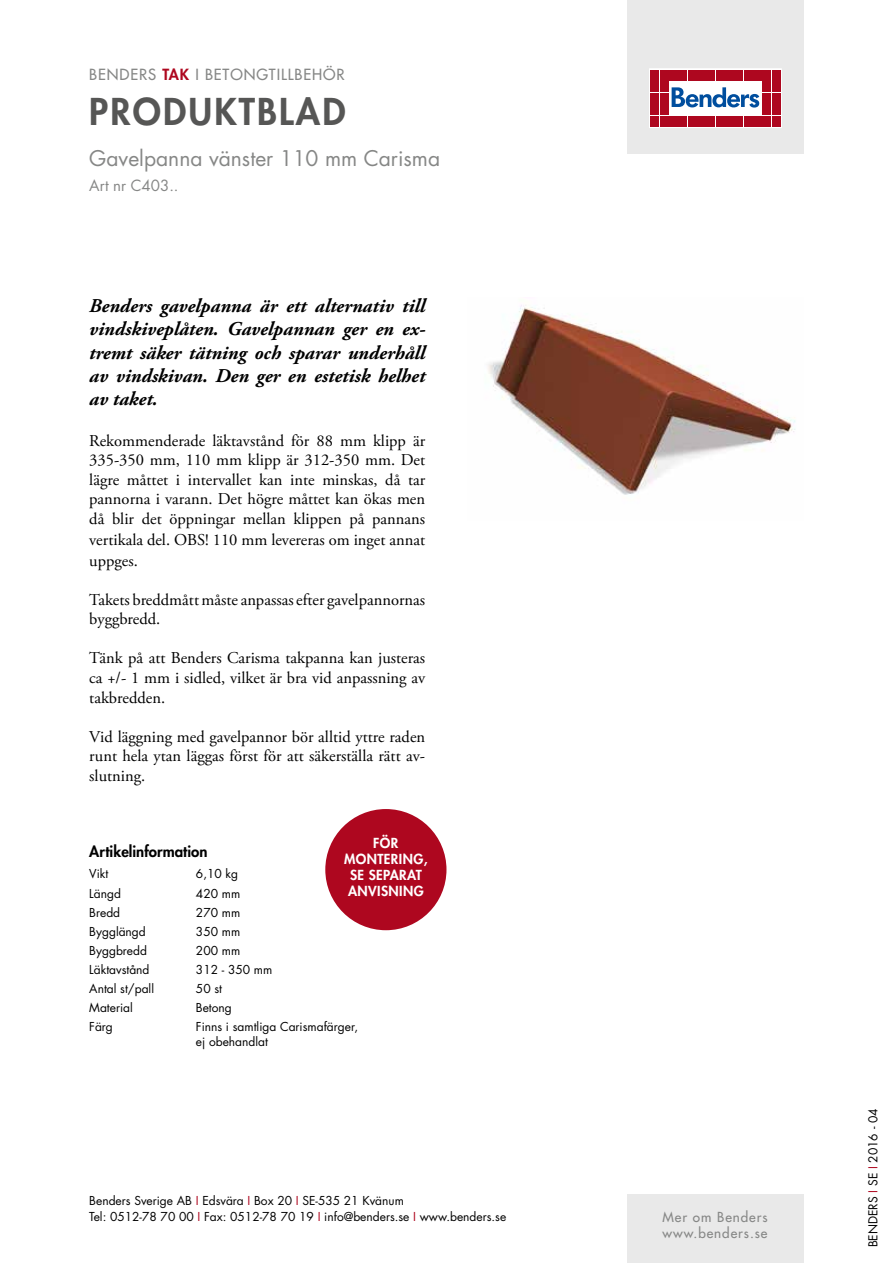
<style>
.page{position:relative;width:893px;height:1263px;background:#fff}
.page>*{position:absolute;margin:0;border:0;box-sizing:border-box;transform-origin:0 0}
.t1{font:800 36px "Futura Std";letter-spacing:.06em;color:#565655}
.t2{font:21px "Futura Std";color:#868786}
.t3{font:italic 700 19.5px/23.4px "Adobe Garamond Pro";color:#000;text-align:justify}
.t4{font:16.5px/19.5px "Adobe Garamond Pro";color:#000;text-align:justify}
.t5{font:500 15px "Futura Std";letter-spacing:.06em;color:#868786}
.t6{font:800 15px "Futura Std";color:#000}
.t7{font:15px "Futura Std";color:#868786}
.t8{font:800 13.5px/16.2px "Futura Std";letter-spacing:.03em;color:#fff;text-align:center}
.t9{font:500 13.5px/16.2px "Futura Std";letter-spacing:.07em;color:#868786}
.t10{font:12px/16.5px "Futura Std";color:#000}
.s1{font-weight:800;color:#ae071f}
.s2{color:#ae071f}
</style>
<div class="page">
<div style="left:627px;top:0;width:177px;height:153px;background:#e9e9e9"></div>
<svg style="left:649px;top:69px;width:132px;height:59px;fill:#fff"></svg>
<div style="left:651px;top:70px;width:8px;height:10px;background:#ae071f"></div>
<div style="left:660px;top:70px;width:8px;height:10px;background:#ae071f"></div>
<div style="left:651px;top:81px;width:8px;height:11px;background:#ae071f"></div>
<div style="left:660px;top:81px;width:8px;height:11px;background:#ae071f"></div>
<div style="left:651px;top:93px;width:8px;height:10px;background:#ae071f"></div>
<div style="left:660px;top:93px;width:8px;height:10px;background:#ae071f"></div>
<div style="left:651px;top:104px;width:8px;height:11px;background:#ae071f"></div>
<div style="left:660px;top:104px;width:8px;height:11px;background:#ae071f"></div>
<div style="left:651px;top:116px;width:8px;height:10px;background:#ae071f"></div>
<div style="left:660px;top:116px;width:8px;height:10px;background:#ae071f"></div>
<div style="left:669px;top:70px;width:8px;height:10px;background:#ae071f"></div>
<div style="left:679px;top:70px;width:8px;height:10px;background:#ae071f"></div>
<div style="left:688px;top:70px;width:8px;height:10px;background:#ae071f"></div>
<div style="left:697px;top:70px;width:9px;height:10px;background:#ae071f"></div>
<div style="left:707px;top:70px;width:8px;height:10px;background:#ae071f"></div>
<div style="left:716px;top:70px;width:8px;height:10px;background:#ae071f"></div>
<div style="left:725px;top:70px;width:9px;height:10px;background:#ae071f"></div>
<div style="left:735px;top:70px;width:8px;height:10px;background:#ae071f"></div>
<div style="left:744px;top:70px;width:8px;height:10px;background:#ae071f"></div>
<div style="left:753px;top:70px;width:9px;height:10px;background:#ae071f"></div>
<div style="left:669px;top:116px;width:8px;height:10px;background:#ae071f"></div>
<div style="left:679px;top:116px;width:8px;height:10px;background:#ae071f"></div>
<div style="left:688px;top:116px;width:8px;height:10px;background:#ae071f"></div>
<div style="left:697px;top:116px;width:9px;height:10px;background:#ae071f"></div>
<div style="left:707px;top:116px;width:8px;height:10px;background:#ae071f"></div>
<div style="left:716px;top:116px;width:8px;height:10px;background:#ae071f"></div>
<div style="left:725px;top:116px;width:9px;height:10px;background:#ae071f"></div>
<div style="left:735px;top:116px;width:8px;height:10px;background:#ae071f"></div>
<div style="left:744px;top:116px;width:8px;height:10px;background:#ae071f"></div>
<div style="left:753px;top:116px;width:9px;height:10px;background:#ae071f"></div>
<div style="left:763px;top:70px;width:8px;height:10px;background:#ae071f"></div>
<div style="left:772px;top:70px;width:8px;height:10px;background:#ae071f"></div>
<div style="left:763px;top:81px;width:8px;height:11px;background:#ae071f"></div>
<div style="left:772px;top:81px;width:8px;height:11px;background:#ae071f"></div>
<div style="left:763px;top:93px;width:8px;height:10px;background:#ae071f"></div>
<div style="left:772px;top:93px;width:8px;height:10px;background:#ae071f"></div>
<div style="left:763px;top:104px;width:8px;height:11px;background:#ae071f"></div>
<div style="left:772px;top:104px;width:8px;height:11px;background:#ae071f"></div>
<div style="left:763px;top:116px;width:8px;height:10px;background:#ae071f"></div>
<div style="left:772px;top:116px;width:8px;height:10px;background:#ae071f"></div>
<svg style="left:672px;top:87px;width:87px;height:21px"></svg>
<div style="left:627px;top:1195px;width:177px;height:68px;background:#e9e9e9"></div>
<div style="left:325px;top:809px;width:121px;height:121px;background:#ae071f;border-radius:50%"></div>
<img style="left:488px;top:305px;width:308px;height:190px">
<p class="t5" style="left:89px;top:65px;width:257px">BENDERS <span class="s1">TAK</span> I BETONGTILLBEHÖR</p>
<h1 class="t1" style="left:89px;top:89px;width:258px">PRODUKTBLAD</h1>
<p class="t2" style="left:89px;top:145px;width:352px">Gavelpanna vänster 110 mm Carisma</p>
<p class="t7" style="left:89px;top:176px;width:91px">Art nr C403..</p>
<p class="t3" style="left:89px;top:294px;width:337px">Benders gavelpanna är ett alternativ till vindskiveplåten. Gavelpannan ger en ex&shy;tremt säker tätning och sparar underhåll av vindskivan. Den ger en estetisk helhet av taket.</p>
<p class="t4" style="left:89px;top:431px;width:337px">Rekommenderade läktavstånd för 88 mm klipp är 335-350 mm, 110 mm klipp är 312-350 mm. Det lägre måttet i intervallet kan inte minskas, då tar pannorna i varann. Det högre måttet kan ökas men då blir det öppningar mellan klippen på pannans</p>
<p class="t4" style="left:89px;top:530px;width:337px;line-height:21px">vertikala del. OBS! 110 mm levereras om inget annat uppges.</p>
<p class="t4" style="left:89px;top:591px;width:337px">Takets breddmått måste anpassas efter gavelpannornas byggbredd.</p>
<p class="t4" style="left:89px;top:649px;width:337px">Tänk på att Benders Carisma takpanna kan justeras ca +/- 1 mm i sidled, vilket är bra vid anpassning av takbredden.</p>
<p class="t4" style="left:89px;top:727px;width:337px">Vid läggning med gavelpannor bör alltid yttre raden runt hela ytan läggas först för att säkerställa rätt av&shy;slutning.</p>
<p class="t8" style="left:344px;top:835px;width:85px">FÖR<br>MONTERING,<br>SE SEPARAT<br>ANVISNING</p>
<p class="t6" style="left:89px;top:841px;width:120px">Artikelinformation</p>
<p class="t10" style="left:89px;top:866px;width:21px">Vikt</p>
<p class="t10" style="left:196px;top:866px;width:44px">6,10 kg</p>
<p class="t10" style="left:89px;top:885px;width:33px">Längd</p>
<p class="t10" style="left:196px;top:885px;width:46px">420 mm</p>
<p class="t10" style="left:89px;top:904px;width:32px">Bredd</p>
<p class="t10" style="left:196px;top:904px;width:46px">270 mm</p>
<p class="t10" style="left:89px;top:923px;width:58px">Bygglängd</p>
<p class="t10" style="left:196px;top:923px;width:46px">350 mm</p>
<p class="t10" style="left:89px;top:942px;width:59px">Byggbredd</p>
<p class="t10" style="left:196px;top:942px;width:46px">200 mm</p>
<p class="t10" style="left:89px;top:961px;width:62px">Läktavstånd</p>
<p class="t10" style="left:196px;top:961px;width:78px">312 - 350 mm</p>
<p class="t10" style="left:89px;top:981px;width:66px">Antal st/pall</p>
<p class="t10" style="left:196px;top:981px;width:28px">50 st</p>
<p class="t10" style="left:89px;top:1000px;width:45px">Material</p>
<p class="t10" style="left:196px;top:1000px;width:37px">Betong</p>
<p class="t10" style="left:89px;top:1019px;width:25px">Färg</p>
<p class="t10" style="left:196px;top:1020px;width:164px;line-height:15px">Finns i samtliga Carismafärger, ej obehandlat</p>
<p class="t10" style="left:89px;top:1192px;width:418px">Benders Sverige AB <span class="s2">I</span> Edsvära <span class="s2">I</span> Box 20 <span class="s2">I</span> SE-535 21 Kvänum<br>Tel: 0512-78 70 00 <span class="s2">I</span> Fax: 0512-78 70 19 <span class="s2">I</span> info@benders.se <span class="s2">I</span> www.benders.se</p>
<p class="t9" style="left:662px;top:1209px;width:107px">Mer om Benders www.benders.se</p>
<p class="t10" style="left:865px;top:1247px;width:140px;rotate:-90deg">BENDERS <span class="s2">I</span> SE <span class="s2">I</span> 2016 - 04</p>
</div>
